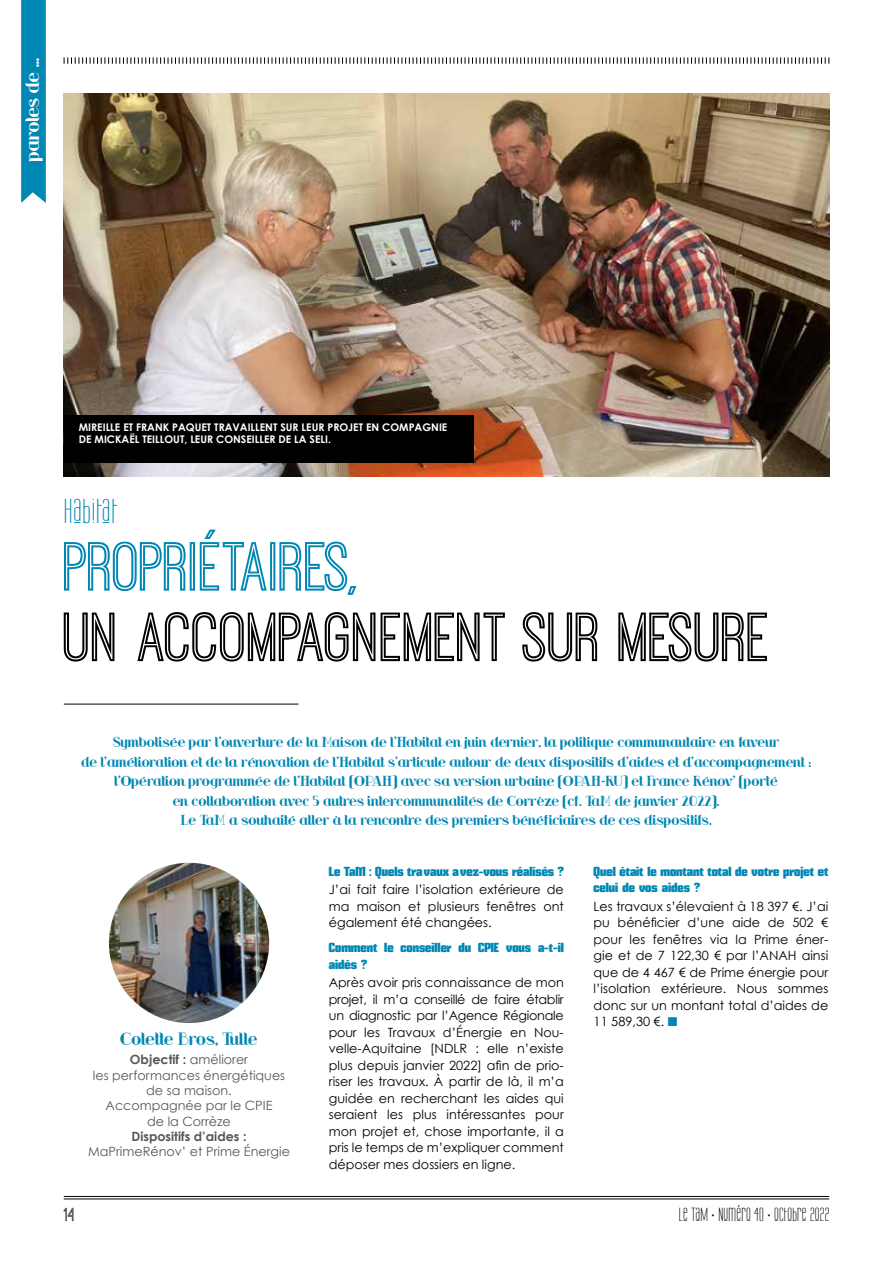
<style>
.page{position:relative;width:893px;height:1263px;background:#fff}
.page>*{position:absolute;margin:0;border:0;box-sizing:border-box;transform-origin:0 0}
.t1{font:72px "Ostrich Sans Inline";color:#000}
.t2{font:72px "Ostrich Sans Inline";color:#0087b3}
.t3{font:30px "Labtop Unicase Upper";letter-spacing:.03em;color:#0087b3}
.t4{font:19.5px "Ostrich Sans Inline";color:#000}
.t5{font:18px "Riot Squad";letter-spacing:.02em;color:#fff}
.t6{font:16.5px "Labtop Unicase Upper";letter-spacing:.02em;color:#000}
.t7{font:16.5px "Riot Squad";letter-spacing:.01em;color:#0087b3}
.t8{font:13.5px/19.5px "Riot Squad";letter-spacing:.03em;color:#0087b3;text-align:center}
.t9{font:12.75px/16.5px "Century Gothic";color:#000;text-align:justify}
.t10{font:12.75px/16.5px "Mikodacs";color:#0087b3}
.t11{font:12.75px/15.3px "Century Gothic";color:#575756;text-align:center}
.t12{font:700 12.75px "Century Gothic";color:#575756}
.t13{font:700 10.5px/12.6px "Century Gothic";color:#fff}
.s1{font-weight:700}
.s2{color:#0087b3}
</style>
<div class="page">
<svg style="left:64px;top:57px;width:766px;height:7px"></svg>
<hr style="left:64px;top:1196px;width:765px;height:1px;background:#000">
<hr style="left:64px;top:1199px;width:765px;height:1px;background:#000">
<svg style="left:21px;top:0;width:25px;height:203px;background:#0a8bb5"></svg>
<hr style="left:64px;top:704px;width:234px;height:1px;background:#000">
<img style="left:64px;top:94px;width:765px;height:382px">
<div style="left:64px;top:415px;width:410px;height:48px;background:#000"></div>
<img style="left:109px;top:863px;width:160px;height:160px;border-radius:80px">
<h3 class="t5" style="left:23px;top:161px;width:105px;rotate:-90deg">paroles de ...</h3>
<p class="t13" style="left:79px;top:420px;width:370px">MIREILLE ET FRANK PAQUET TRAVAILLENT SUR LEUR PROJET EN COMPAGNIE<br>DE MICKAËL TEILLOUT, LEUR CONSEILLER DE LA SELI.</p>
<h2 class="t3" style="left:64px;top:492px;width:55px">HABITAT</h2>
<h1 class="t2" style="left:64px;top:530px;width:295px">PROPRIÉTAIRES,</h1>
<h1 class="t1" style="left:64px;top:600px;width:708px">UN ACCOMPAGNEMENT SUR MESURE</h1>
<p class="t8" style="left:81px;top:733px;width:731px">Symbolisée par l’ouverture de la Maison de l’Habitat en juin dernier, la politique communautaire en faveur<br>de l’amélioration et de la rénovation de l’Habitat s’articule autour de deux dispositifs d’aides et d’accompagnement : l’Opération programmée de l’Habitat (OPAH) avec sa version urbaine (OPAH-RU) et France Rénov’ (porté<br>en collaboration avec 5 autres intercommunalités de Corrèze (cf. TaM de janvier 2022).<br>Le TaM a souhaité aller à la rencontre des premiers bénéficiaires de ces dispositifs.</p>
<p class="t7" style="left:120px;top:1029px;width:139px">Colette Bros, Tulle</p>
<p class="t11" style="left:93px;top:1052px;width:194px"><span class="s1">Objectif :</span> améliorer<br>les performances énergétiques de sa maison.<br>Accompagnée par le CPIE<br>de la Corrèze</p>
<p class="t12" style="left:131px;top:1128px;width:117px">Dispositifs d’aides :</p>
<p class="t11" style="left:88px;top:1144px;width:203px">MaPrimeRénov’ et Prime Énergie</p>
<h3 class="t4" style="left:64px;top:1204px;width:12px">14</h3>
<p class="t10" style="left:329px;top:863px;width:236px">Le TaM : Quels travaux avez-vous réalisés ?</p>
<p class="t9" style="left:329px;top:881px;width:236px">J’ai fait faire l’isolation extérieure de ma maison et plusieurs fenêtres ont également été changées.</p>
<p class="t10" style="left:329px;top:940px;width:236px">Comment le conseiller du CPIE vous a-t-il aidés ?</p>
<p class="t9" style="left:329px;top:974px;width:236px">Après avoir pris connaissance de mon projet, il m’a conseillé de faire établir un diagnostic par l’Agence Régionale pour les Travaux d’Énergie en Nou&shy;velle-Aquitaine [NDLR : elle n’existe plus depuis janvier 2022] afin de prio&shy;riser les travaux. À partir de là, il m’a guidée en recherchant les aides qui seraient les plus intéressantes pour mon projet et, chose importante, il a pris le temps de m’expliquer comment déposer mes dossiers en ligne.</p>
<p class="t10" style="left:594px;top:863px;width:236px">Quel était le montant total de votre projet et celui de vos aides ?</p>
<p class="t9" style="left:594px;top:898px;width:236px">Les travaux s’élevaient à 18 397 €. J’ai pu bénéficier d’une aide de 502 € pour les fenêtres via la Prime éner&shy;gie et de 7 122,30 € par l’ANAH ainsi que de 4 467 € de Prime énergie pour l’isolation extérieure. Nous sommes donc sur un montant total d’aides de 11 589,30 €. <span class="s2">■</span></p>
<p class="t6" style="left:679px;top:1204px;width:152px">LE TAM • NUMÉRO 4O • OCTOBRE 2O22</p>
</div>
